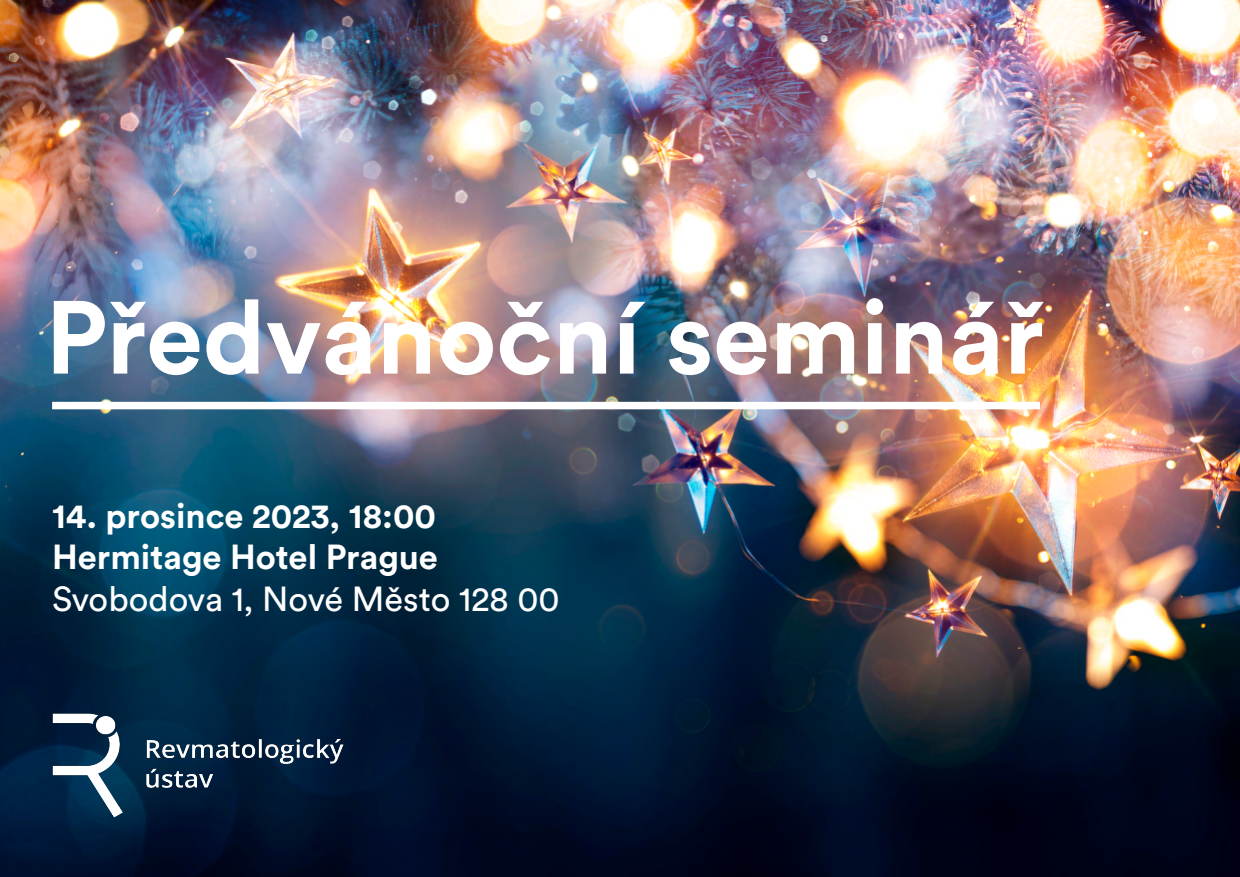
<style>
.page{position:relative;width:1240px;height:877px;background:#fff}
.page>*{position:absolute;margin:0;border:0;box-sizing:border-box;transform-origin:0 0}
.t1{font:700 102.5px "Circular Pro";color:#fff}
.t2{font:700 34.45px/41.4px "Circular Pro";color:#fff}
.t3{font:34.45px "Circular Pro";color:#fff}
</style>
<div class="page">
<img style="left:0;top:0;width:1240px;height:877px">
<div style="left:52px;top:402px;width:988px;height:7px;background:#fff"></div>
<img style="left:52px;top:712px;width:294px;height:107px">
<h1 class="t1" style="left:46px;top:267px;width:1000px">Předvánoční seminář</h1>
<p class="t2" style="left:52px;top:494px;width:387px">14. prosince 2023, 18:00<br>Hermitage Hotel Prague</p>
<p class="t3" style="left:52px;top:576px;width:509px">Svobodova 1, Nové Město 128 00</p>
</div>
